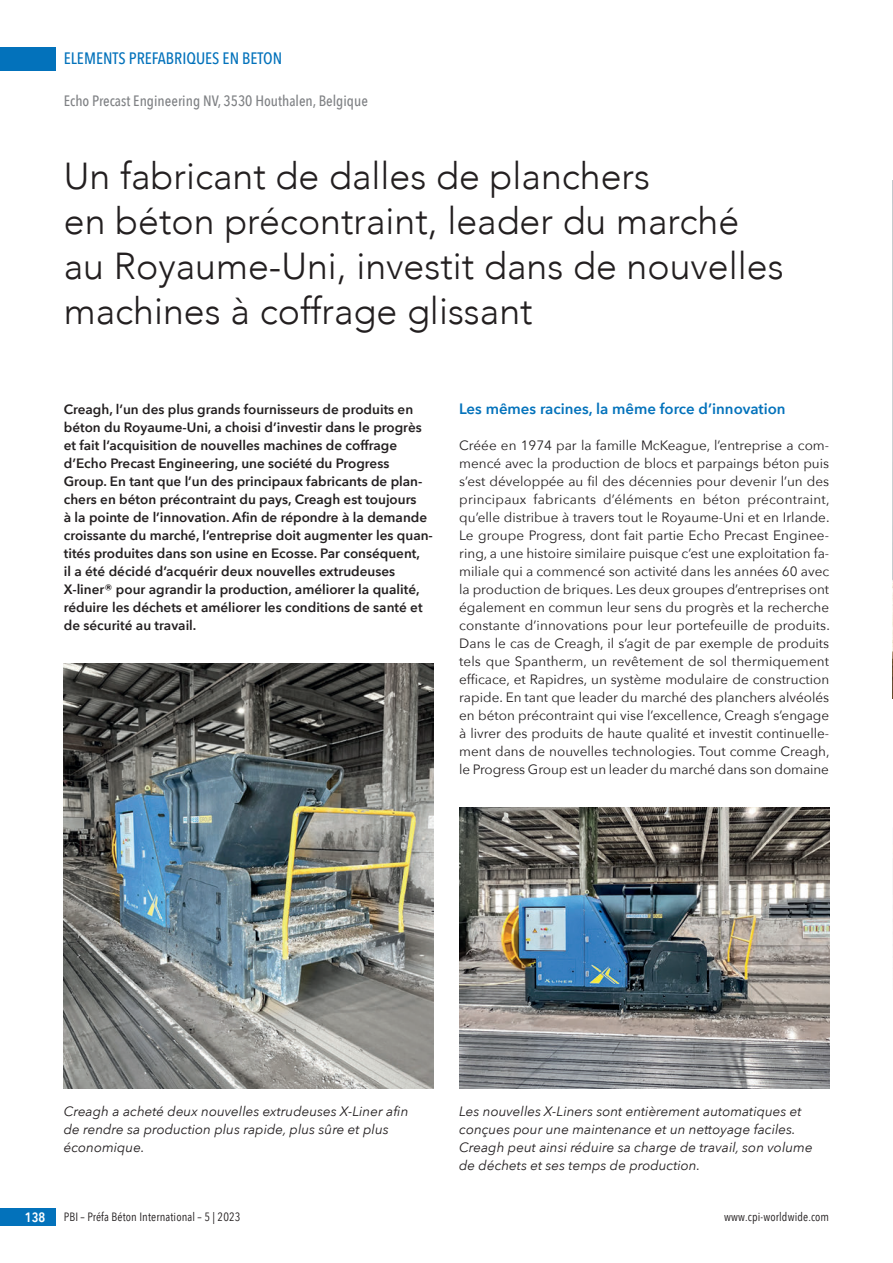
<style>
.page{position:relative;width:893px;height:1263px;background:#fff}
.page>*{position:absolute;margin:0;border:0;box-sizing:border-box;transform-origin:0 0}
.t1{font:300 37.5px/45px "Avenir";color:#231f20}
.t2{font:500 16.5px "Avenir Next Condensed";color:#0372bb}
.t3{font:500 15px "Avenir Next Condensed";color:#808285}
.t4{font:600 15px "Avenir Next";color:#0372bb}
.t5{font:13.5px/18px "Avenir Next";letter-spacing:-.005em;color:#231f20;text-align:justify}
.t6{font:600 13.5px/18px "Avenir Next";color:#231f20}
.t7{font:italic 13.5px/18px "Avenir Next";color:#231f20}
.t8{font:600 13.5px "Avenir Next Condensed";color:#fff}
.t9{font:12px "Avenir Next Condensed";letter-spacing:.01em;color:#231f20}
</style>
<div class="page">
<div style="left:0;top:47px;width:55px;height:23px;background:#0372bb"></div>
<div style="left:0;top:1208px;width:55px;height:18px;background:#0372bb"></div>
<img style="left:64px;top:663px;width:370px;height:425px">
<img style="left:459px;top:807px;width:370px;height:281px">
<img style="left:892px;top:181px;width:1px;height:518px">
<p class="t2" style="left:64px;top:49px;width:220px">ELEMENTS PREFABRIQUES EN BETON</p>
<p class="t3" style="left:64px;top:92px;width:306px">Echo Precast Engineering NV, 3530 Houthalen, Belgique</p>
<h1 class="t1" style="left:64px;top:153px;width:721px">Un fabricant de dalles de planchers<br>en béton précontraint, leader du marché au Royaume-Uni, investit dans de nouvelles machines à coffrage glissant</h1>
<p class="t6" style="left:64px;top:400px;width:371px">Creagh, l’un des plus grands fournisseurs de produits en béton du Royaume-Uni, a choisi d’investir dans le progrès et fait l’acquisition de nouvelles machines de coffrage d’Echo Precast Engineering, une société du Progress Group. En tant que l’un des principaux fabricants de plan&shy;chers en béton précontraint du pays, Creagh est toujours<br>à la pointe de l’innovation. Afin de répondre à la demande croissante du marché, l’entreprise doit augmenter les quan&shy;tités produites dans son usine en Ecosse. Par conséquent,<br>il a été décidé d’acquérir deux nouvelles extrudeuses X-liner® pour agrandir la production, améliorer la qualité, réduire les déchets et améliorer les conditions de santé et de sécurité au travail.</p>
<p class="t4" style="left:459px;top:396px;width:328px">Les mêmes racines, la même force d’innovation</p>
<p class="t5" style="left:459px;top:436px;width:372px">Créée en 1974 par la famille McKeague, l’entreprise a com&shy;mencé avec la production de blocs et parpaings béton puis s’est développée au fil des décennies pour devenir l’un des principaux fabricants d’éléments en béton précontraint, qu’elle distribue à travers tout le Royaume-Uni et en Irlande.<br>Le groupe Progress, dont fait partie Echo Precast Enginee&shy;ring, a une histoire similaire puisque c’est une exploitation fa&shy;miliale qui a commencé son activité dans les années 60 avec la production de briques. Les deux groupes d’entreprises ont également en commun leur sens du progrès et la recherche constante d’innovations pour leur portefeuille de produits.<br>Dans le cas de Creagh, il s’agit de par exemple de produits tels que Spantherm, un revêtement de sol thermiquement efficace, et Rapidres, un système modulaire de construction rapide. En tant que leader du marché des planchers alvéolés en béton précontraint qui vise l’excellence, Creagh s’engage à livrer des produits de haute qualité et investit continuelle&shy;ment dans de nouvelles technologies. Tout comme Creagh, le Progress Group est un leader du marché dans son domaine</p>
<p class="t7" style="left:64px;top:1102px;width:346px">Creagh a acheté deux nouvelles extrudeuses X-Liner afin de rendre sa production plus rapide, plus sûre et plus économique.</p>
<p class="t7" style="left:459px;top:1102px;width:355px">Les nouvelles X-Liners sont entièrement automatiques et conçues pour une maintenance et un nettoyage faciles.<br>Creagh peut ainsi réduire sa charge de travail, son volume de déchets et ses temps de production.</p>
<p class="t8" style="left:25px;top:1206px;width:22px">138</p>
<p class="t9" style="left:64px;top:1207px;width:178px">PBI – Préfa Béton International – 5 | 2023</p>
<p class="t9" style="left:724px;top:1207px;width:107px">www.cpi-worldwide.com</p>
</div>
